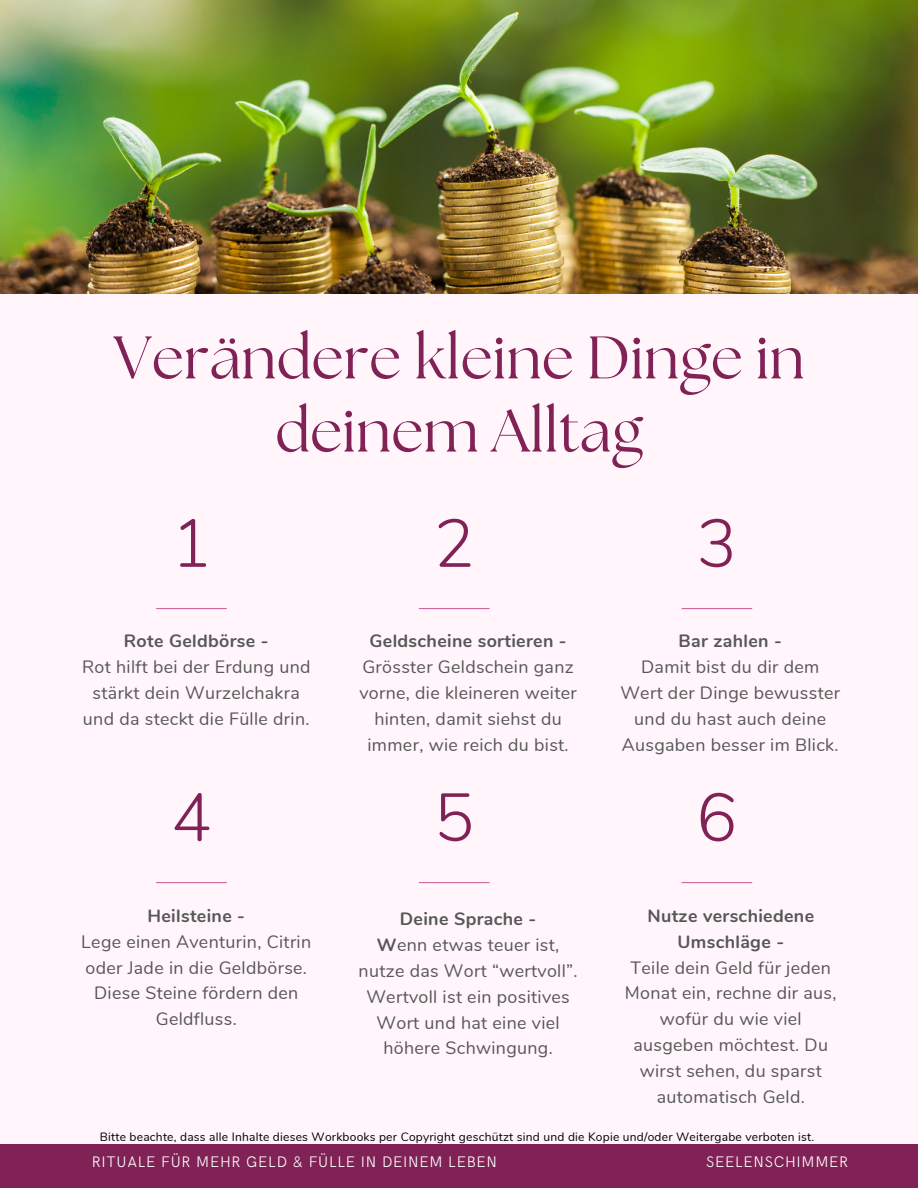
<style>
.page{position:relative;width:918px;height:1188px;background:#fff5fb}
.page>*{position:absolute;margin:0;border:0;box-sizing:border-box;transform-origin:0 0}
.t1{font:300 67.5px "Nunito";color:#812256}
.t2{font:59.85px/73.2px "The Seasons";letter-spacing:.005em;color:#812256;text-align:center}
.t3{font:17.85px/25.8px "Nunito";letter-spacing:.02em;color:#575757;text-align:center}
.t4{font:700 17.85px/25.8px "Nunito";letter-spacing:.02em;color:#575757;text-align:center}
.t5{font:300 15.3px "HK Grotesk";letter-spacing:.05em;color:#fff}
.t6{font:12px "Nunito";letter-spacing:.02em;color:#000}
.s1{font-weight:700}
</style>
<div class="page">
<hr style="left:156px;top:608px;width:71px;height:1px;background:#cd679b">
<hr style="left:419px;top:608px;width:71px;height:1px;background:#cd679b">
<img style="left:0;top:0;width:918px;height:293px">
<hr style="left:156px;top:882px;width:71px;height:1px;background:#cd679b">
<hr style="left:419px;top:882px;width:71px;height:1px;background:#cd679b">
<hr style="left:682px;top:608px;width:70px;height:1px;background:#cd679b">
<hr style="left:682px;top:882px;width:70px;height:1px;background:#cd679b">
<div style="left:0;top:1145px;width:918px;height:43px;background:#812256"></div>
<p class="t2" style="left:113px;top:325px;width:693px">Verändere kleine Dinge in deinem Alltag</p>
<p class="t1" style="left:171px;top:499px;width:42px">1</p>
<p class="t4" style="left:124px;top:628px;width:146px">Rote Geldbörse -</p>
<p class="t3" style="left:82px;top:654px;width:230px">Rot hilft bei der Erdung und stärkt dein Wurzelchakra und da steckt die Fülle drin.</p>
<p class="t1" style="left:171px;top:773px;width:42px">4</p>
<p class="t1" style="left:434px;top:499px;width:42px">2</p>
<p class="t4" style="left:370px;top:628px;width:199px">Geldscheine sortieren -</p>
<p class="t3" style="left:359px;top:654px;width:219px">Grösster Geldschein ganz vorne, die kleineren weiter hinten, damit siehst du immer, wie reich du bist.</p>
<p class="t1" style="left:434px;top:773px;width:42px">5</p>
<p class="t1" style="left:697px;top:499px;width:42px">3</p>
<p class="t4" style="left:679px;top:628px;width:105px">Bar zahlen -</p>
<p class="t3" style="left:620px;top:654px;width:221px">Damit bist du dir dem<br>Wert der Dinge bewusster und du hast auch deine<br>Ausgaben besser im Blick.</p>
<p class="t1" style="left:697px;top:773px;width:42px">6</p>
<p class="t4" style="left:148px;top:903px;width:99px">Heilsteine -</p>
<p class="t3" style="left:81px;top:929px;width:231px">Lege einen Aventurin, Citrin oder Jade in die Geldbörse.<br>Diese Steine fördern den<br>Geldfluss.</p>
<p class="t4" style="left:647px;top:903px;width:168px">Nutze verschiedene<br>Umschläge -</p>
<p class="t3" style="left:625px;top:955px;width:213px">Teile dein Geld für jeden<br>Monat ein, rechne dir aus, wofür du wie viel ausgeben möchtest. Du wirst sehen, du sparst automatisch Geld.</p>
<p class="t6" style="left:100px;top:1128px;width:716px">Bitte beachte, dass alle Inhalte dieses Workbooks per Copyright geschützt sind und die Kopie und/oder Weitergabe verboten ist.</p>
<p class="t5" style="left:92px;top:1154px;width:407px">RITUALE FÜR MEHR GELD &amp; FÜLLE IN DEINEM LEBEN</p>
<p class="t5" style="left:706px;top:1154px;width:144px">SEELENSCHIMMER</p>
<p class="t4" style="left:400px;top:906px;width:138px">Deine Sprache -</p>
<p class="t3" style="left:359px;top:932px;width:221px"><span class="s1">W</span>enn etwas teuer ist, nutze das Wort “wertvoll”.<br>Wertvoll ist ein positives<br>Wort und hat eine viel höhere Schwingung.</p>
<p class="t5" style="left:246px;top:1154px;width:110px">FÜ LE&amp;GE D</p>
</div>
